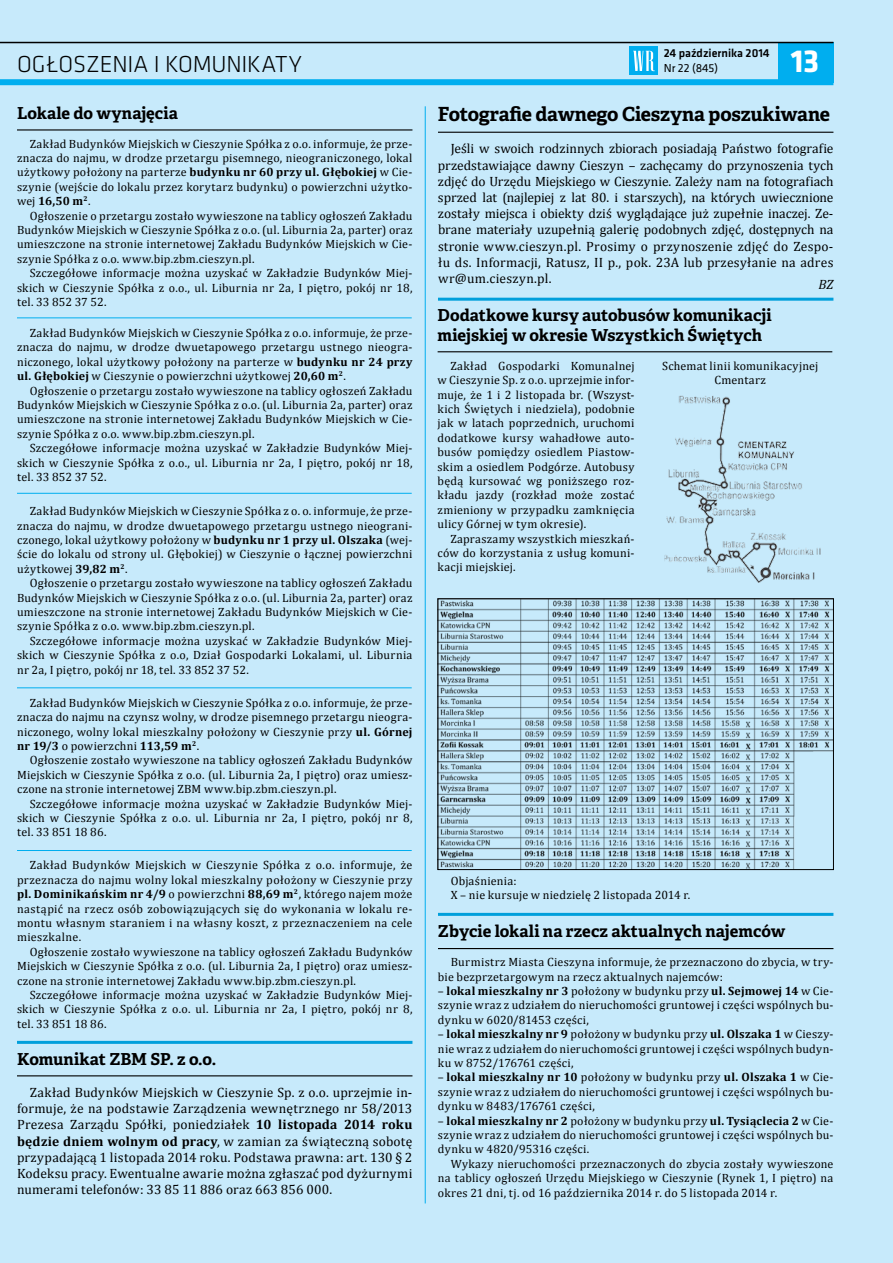
<style>
.page{position:relative;width:893px;height:1263px;background:#c7eafb}
.page>*{position:absolute;margin:0;border:0;box-sizing:border-box;transform-origin:0 0}
.t1{font:700 33px "Klavika";color:#fff}
.t2{font:300 24px "Klavika";letter-spacing:-.005em;color:#000}
.t3{font:700 19.5px "Adelle Basic";letter-spacing:-.015em;color:#000}
.t4{font:700 16.5px/19.8px "Adelle Basic";color:#000}
.t5{font:13.5px/16.2px "Cambria";letter-spacing:.015em;color:#000;text-align:justify}
.t6{font:italic 13.5px "Cambria";color:#000}
.t7{font:12px/14.4px "Cambria";letter-spacing:.02em;color:#000;text-align:justify}
.t8{font:500 12px "Klavika";color:#000}
.t9{font:12px "Klavika";color:#000}
.s1{font-weight:700}
</style>
<div class="page">
<div style="left:778px;top:43px;width:55px;height:40px;background:#00aeef"></div>
<hr style="left:0;top:42px;width:833px;height:1px;background:#000">
<div style="left:0;top:79px;width:833px;height:6px;background:#00aeef"></div>
<div style="left:630px;top:47px;width:28px;height:28px;background:#00aeef"></div>
<svg style="left:633px;top:51px;width:22px;height:20px"></svg>
<hr style="left:438px;top:948px;width:395px;height:1px;background:#000">
<hr style="left:17px;top:129px;width:395px;height:2px;background:#000">
<hr style="left:17px;top:1075px;width:395px;height:1px;background:#000">
<hr style="left:438px;top:351px;width:394px;height:1px;background:#000">
<img style="left:440px;top:600px;width:392px;height:268px">
<div style="left:438px;top:598px;width:396px;height:272px;border:1px solid #000"></div>
<img style="left:664px;top:395px;width:157px;height:187px">
<hr style="left:438px;top:132px;width:395px;height:1px;background:#000">
<hr style="left:425px;top:106px;width:1px;height:1097px;background:#00aeef">
<hr style="left:17px;top:1041px;width:395px;height:3px;background:#009fdb">
<hr style="left:438px;top:913px;width:395px;height:3px;background:#009fdb">
<hr style="left:438px;top:298px;width:395px;height:3px;background:#009fdb">
<hr style="left:17px;top:850px;width:395px;height:1px;background:#00aeef">
<hr style="left:17px;top:687px;width:395px;height:1px;background:#00aeef">
<hr style="left:17px;top:493px;width:395px;height:1px;background:#00aeef">
<hr style="left:17px;top:317px;width:395px;height:1px;background:#00aeef">
<p class="t8" style="left:664px;top:45px;width:107px">24 października 2014</p>
<h2 class="t2" style="left:17px;top:49px;width:286px">OGŁOSZENIA I KOMUNIKATY</h2>
<p class="t9" style="left:664px;top:60px;width:56px">Nr 22 (845)</p>
<h1 class="t1" style="left:791px;top:37px;width:30px">13</h1>
<h3 class="t4" style="left:17px;top:103px;width:162px">Lokale do wynajęcia</h3>
<p class="t7" style="left:17px;top:136px;width:397px;text-indent:13px">Zakład Budynków Miejskich w Cieszynie Spółka z o.o. informuje, że prze&shy;znacza do najmu, w drodze przetargu pisemnego, nieograniczonego, lokal użytkowy położony na parterze <span class="s1">budynku nr 60 przy ul. Głębokiej</span> w Cie&shy;szynie (wejście do lokalu przez korytarz budynku) o powierzchni użytko&shy;wej <span class="s1">16,50 m</span><sup>2</sup>.</p>
<p class="t7" style="left:17px;top:208px;width:397px;text-indent:13px">Ogłoszenie o przetargu zostało wywieszone na tablicy ogłoszeń Zakładu Budynków Miejskich w Cieszynie Spółka z o.o. (ul. Liburnia 2a, parter) oraz umieszczone na stronie internetowej Zakładu Budynków Miejskich w Cie&shy;szynie Spółka z o.o. www.bip.zbm.cieszyn.pl.</p>
<p class="t7" style="left:17px;top:266px;width:397px;text-indent:13px">Szczegółowe informacje można uzyskać w Zakładzie Budynków Miej&shy;skich w Cieszynie Spółka z o.o., ul. Liburnia nr 2a, I piętro, pokój nr 18, tel. 33 852 37 52.</p>
<p class="t7" style="left:17px;top:326px;width:397px;text-indent:13px">Zakład Budynków Miejskich w Cieszynie Spółka z o.o. informuje, że prze&shy;znacza do najmu, w drodze dwuetapowego przetargu ustnego nieogra&shy;niczonego, lokal użytkowy położony na parterze w <span class="s1">budynku nr 24 przy ul. Głębokiej</span> w Cieszynie o powierzchni użytkowej <span class="s1">20,60 m</span><sup>2</sup>.</p>
<p class="t7" style="left:17px;top:383px;width:397px;text-indent:13px">Ogłoszenie o przetargu zostało wywieszone na tablicy ogłoszeń Zakładu Budynków Miejskich w Cieszynie Spółka z o.o. (ul. Liburnia 2a, parter) oraz umieszczone na stronie internetowej Zakładu Budynków Miejskich w Cie&shy;szynie Spółka z o.o. www.bip.zbm.cieszyn.pl.</p>
<p class="t7" style="left:17px;top:441px;width:397px;text-indent:13px">Szczegółowe informacje można uzyskać w Zakładzie Budynków Miej&shy;skich w Cieszynie Spółka z o.o., ul. Liburnia nr 2a, I piętro, pokój nr 18, tel. 33 852 37 52.</p>
<p class="t7" style="left:17px;top:504px;width:397px;text-indent:13px">Zakład Budynków Miejskich w Cieszynie Spółka z o. o. informuje, że prze&shy;znacza do najmu, w drodze dwuetapowego przetargu ustnego nieograni&shy;czonego, lokal użytkowy położony w <span class="s1">budynku nr 1 przy ul. Olszaka</span> (wej&shy;ście do lokalu od strony ul. Głębokiej) w Cieszynie o łącznej powierzchni użytkowej <span class="s1">39,82 m</span><sup>2</sup>.</p>
<p class="t7" style="left:17px;top:576px;width:397px;text-indent:13px">Ogłoszenie o przetargu zostało wywieszone na tablicy ogłoszeń Zakładu Budynków Miejskich w Cieszynie Spółka z o.o. (ul. Liburnia 2a, parter) oraz umieszczone na stronie internetowej Zakładu Budynków Miejskich w Cie&shy;szynie Spółka z o.o. www.bip.zbm.cieszyn.pl.</p>
<p class="t7" style="left:17px;top:633px;width:397px;text-indent:13px">Szczegółowe informacje można uzyskać w Zakładzie Budynków Miej&shy;skich w Cieszynie Spółka z o.o, Dział Gospodarki Lokalami, ul. Liburnia nr 2a, I piętro, pokój nr 18, tel. 33 852 37 52.</p>
<p class="t7" style="left:17px;top:695px;width:397px;text-indent:13px">Zakład Budynków Miejskich w Cieszynie Spółka z o.o. informuje, że prze&shy;znacza do najmu na czynsz wolny, w drodze pisemnego przetargu nieogra&shy;niczonego, wolny lokal mieszkalny położony w Cieszynie przy <span class="s1">ul. Górnej nr 19/3</span> o powierzchni <span class="s1">113,59 m</span><sup>2</sup>.</p>
<p class="t7" style="left:17px;top:753px;width:397px;text-indent:13px">Ogłoszenie zostało wywieszone na tablicy ogłoszeń Zakładu Budynków Miejskich w Cieszynie Spółka z o.o. (ul. Liburnia 2a, I piętro) oraz umiesz&shy;czone na stronie internetowej ZBM www.bip.zbm.cieszyn.pl.</p>
<p class="t7" style="left:17px;top:796px;width:397px;text-indent:13px">Szczegółowe informacje można uzyskać w Zakładzie Budynków Miej&shy;skich w Cieszynie Spółka z o.o. ul. Liburnia nr 2a, I piętro, pokój nr 8, tel. 33 851 18 86.</p>
<p class="t7" style="left:17px;top:858px;width:397px;text-indent:13px">Zakład Budynków Miejskich w Cieszynie Spółka z o.o. informuje, że przeznacza do najmu wolny lokal mieszkalny położony w Cieszynie przy <span class="s1">pl. Dominikańskim nr 4/9</span> o powierzchni <span class="s1">88,69 m</span><sup>2</sup>, którego najem może nastąpić na rzecz osób zobowiązujących się do wykonania w lokalu re&shy;montu własnym staraniem i na własny koszt, z przeznaczeniem na cele mieszkalne.</p>
<p class="t7" style="left:17px;top:944px;width:397px;text-indent:13px">Ogłoszenie zostało wywieszone na tablicy ogłoszeń Zakładu Budynków Miejskich w Cieszynie Spółka z o.o. (ul. Liburnia 2a, I piętro) oraz umiesz&shy;czone na stronie internetowej Zakładu www.bip.zbm.cieszyn.pl.</p>
<p class="t7" style="left:17px;top:988px;width:397px;text-indent:13px">Szczegółowe informacje można uzyskać w Zakładzie Budynków Miej&shy;skich w Cieszynie Spółka z o.o. ul. Liburnia nr 2a, I piętro, pokój nr 8, tel. 33 851 18 86.</p>
<h3 class="t4" style="left:17px;top:1049px;width:201px">Komunikat ZBM SP. z o.o.</h3>
<p class="t5" style="left:17px;top:1084px;width:397px;text-indent:13px">Zakład Budynków Miejskich w Cieszynie Sp. z o.o. uprzejmie in&shy;formuje, że na podstawie Zarządzenia wewnętrznego nr 58/2013<br>Prezesa Zarządu Spółki, poniedziałek <span class="s1">10 listopada 2014 roku będzie dniem wolnym od pracy</span>, w zamian za świąteczną sobotę przypadającą 1 listopada 2014 roku. Podstawa prawna: art. 130 § 2<br>Kodeksu pracy. Ewentualne awarie można zgłaszać pod dyżurnymi numerami telefonów: 33 85 11 886 oraz 663 856 000.</p>
<h3 class="t3" style="left:438px;top:102px;width:394px">Fotografie dawnego Cieszyna poszukiwane</h3>
<p class="t5" style="left:438px;top:141px;width:397px;text-indent:13px">Jeśli w swoich rodzinnych zbiorach posiadają Państwo fotografie przedstawiające dawny Cieszyn – zachęcamy do przynoszenia tych zdjęć do Urzędu Miejskiego w Cieszynie. Zależy nam na fotografiach sprzed lat (najlepiej z lat 80. i starszych), na których uwiecznione zostały miejsca i obiekty dziś wyglądające już zupełnie inaczej. Ze&shy;brane materiały uzupełnią galerię podobnych zdjęć, dostępnych na stronie www.cieszyn.pl. Prosimy o przynoszenie zdjęć do Zespo&shy;łu ds. Informacji, Ratusz, II p., pok. 23A lub przesyłanie na adres wr@um.cieszyn.pl.</p>
<p class="t6" style="left:818px;top:276px;width:17px">BZ</p>
<h3 class="t4" style="left:438px;top:305px;width:336px">Dodatkowe kursy autobusów komunikacji miejskiej w okresie Wszystkich Świętych</h3>
<p class="t7" style="left:438px;top:358px;width:198px;text-indent:13px">Zakład Gospodarki Komunalnej w Cieszynie Sp. z o.o. uprzejmie infor&shy;muje, że 1 i 2 listopada br. (Wszyst&shy;kich Świętych i niedziela), podobnie jak w latach poprzednich, uruchomi dodatkowe kursy wahadłowe auto&shy;busów pomiędzy osiedlem Piastow&shy;skim a osiedlem Podgórze. Autobusy będą kursować wg poniższego roz&shy;kładu jazdy (rozkład może zostać zmieniony w przypadku zamknięcia ulicy Górnej w tym okresie).</p>
<p class="t7" style="left:438px;top:531px;width:198px;text-indent:13px">Zapraszamy wszystkich mieszkań&shy;ców do korzystania z usług komuni&shy;kacji miejskiej.</p>
<p class="t7" style="left:662px;top:358px;width:158px;text-align:center">Schemat linii komunikacyjnej<br>Cmentarz</p>
<p class="t7" style="left:451px;top:873px;width:241px">Objaśnienia:<br>X – nie kursuje w niedzielę 2 listopada 2014 r.</p>
<h3 class="t4" style="left:438px;top:922px;width:349px">Zbycie lokali na rzecz aktualnych najemców</h3>
<p class="t7" style="left:438px;top:955px;width:397px;text-indent:13px">Burmistrz Miasta Cieszyna informuje, że przeznaczono do zbycia, w try&shy;bie bezprzetargowym na rzecz aktualnych najemców:</p>
<p class="t7" style="left:438px;top:984px;width:397px">– <span class="s1">lokal mieszkalny nr 3</span> położony w budynku przy <span class="s1">ul. Sejmowej 14</span> w Cie&shy;szynie wraz z udziałem do nieruchomości gruntowej i części wspólnych bu&shy;dynku w 6020/81453 części,</p>
<p class="t7" style="left:438px;top:1027px;width:397px">– <span class="s1">lokal mieszkalny nr 9</span> położony w budynku przy <span class="s1">ul. Olszaka 1</span> w Cieszy&shy;nie wraz z udziałem do nieruchomości gruntowej i części wspólnych budyn&shy;ku w 8752/176761 części,</p>
<p class="t7" style="left:438px;top:1070px;width:397px">– <span class="s1">lokal mieszkalny nr 10</span> położony w budynku przy <span class="s1">ul. Olszaka 1</span> w Cie&shy;szynie wraz z udziałem do nieruchomości gruntowej i części wspólnych bu&shy;dynku w 8483/176761 części,</p>
<p class="t7" style="left:438px;top:1113px;width:397px">– <span class="s1">lokal mieszkalny nr 2</span> położony w budynku przy <span class="s1">ul. Tysiąclecia 2</span> w Cie&shy;szynie wraz z udziałem do nieruchomości gruntowej i części wspólnych bu&shy;dynku w 4820/95316 części.</p>
<p class="t7" style="left:438px;top:1156px;width:397px;text-indent:13px">Wykazy nieruchomości przeznaczonych do zbycia zostały wywieszone na tablicy ogłoszeń Urzędu Miejskiego w Cieszynie (Rynek 1, I piętro) na okres 21 dni, tj. od 16 października 2014 r. do 5 listopada 2014 r.</p>
</div>
